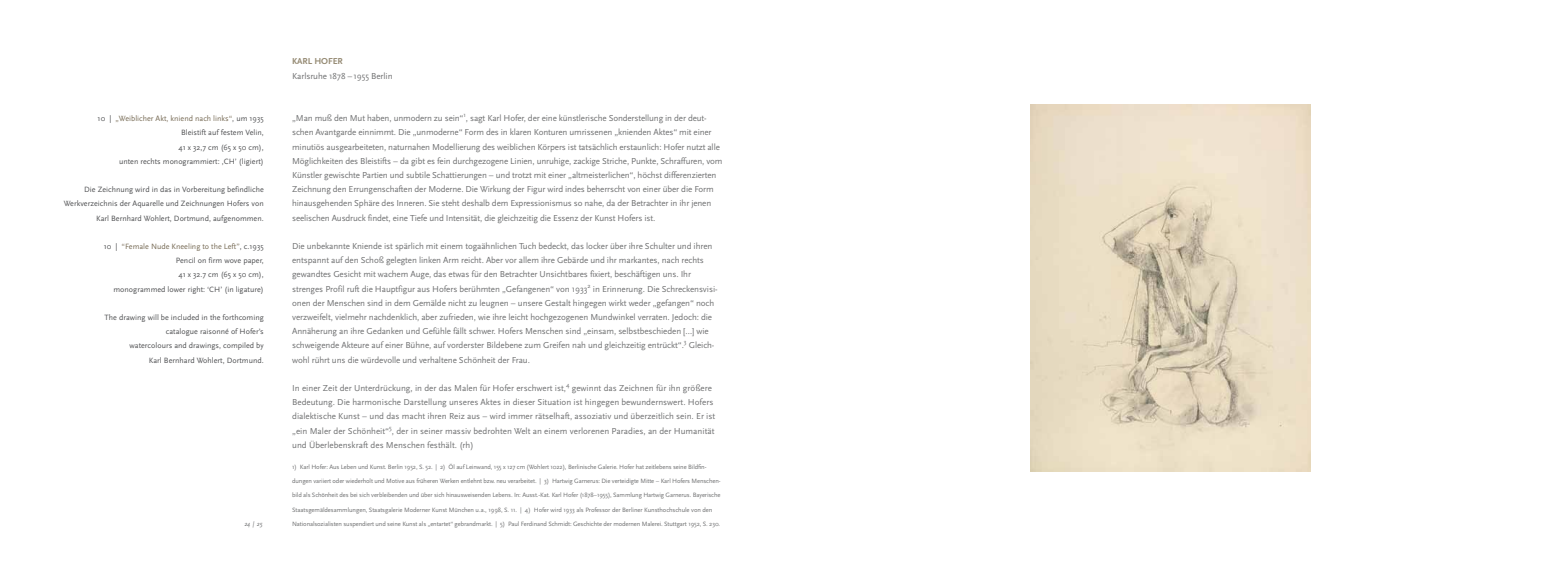
<style>
.page{position:relative;width:1560px;height:582px;background:#fff}
.page>*{position:absolute;margin:0;border:0;box-sizing:border-box;transform-origin:0 0}
.t1{font:9px/14.2px "Scala Sans";letter-spacing:-.01em;color:#707172}
.t2{font:700 9px "Scala Sans";letter-spacing:-.005em;color:#958a73}
.t3{font:8px/14.2px "Scala Sans";color:#505153;text-align:right}
.t4{font:6.5px/14.2px "Scala Sans";letter-spacing:-.02em;color:#707172}
.t5{font:italic 6.5px "Scala Sans";color:#707172}
.s1{color:#776b55}
</style>
<div class="page">
<img style="left:1030px;top:105px;width:280px;height:366px">
<p class="t3" style="left:98px;top:111px;width:168px">10 | <span class="s1">„Weiblicher Akt, kniend nach links“</span>, um 1935<br>Bleistift auf festem Velin,<br>41 x 32,7 cm (65 x 50 cm),<br>unten rechts monogrammiert: ‚CH’ (ligiert)</p>
<p class="t3" style="left:64px;top:182px;width:201px">Die Zeichnung wird in das in Vorbereitung befindliche<br>Werkverzeichnis der Aquarelle und Zeichnungen Hofers von<br>Karl Bernhard Wohlert, Dortmund, aufgenommen.</p>
<p class="t3" style="left:104px;top:239px;width:161px">10 | <span class="s1">“Female Nude Kneeling to the Left”</span>, c.1935<br>Pencil on firm wove paper,<br>41 x 32.7 cm (65 x 50 cm),<br>monogrammed lower right: ‘CH’ (in ligature)</p>
<p class="t3" style="left:105px;top:310px;width:161px">The drawing will be included in the forthcoming catalogue raisonné of Hofer’s<br>watercolours and drawings, compiled by<br>Karl Bernhard Wohlert, Dortmund.</p>
<p class="t5" style="left:244px;top:519px;width:19px">24 | 25</p>
<p class="t2" style="left:292px;top:57px;width:52px">KARL HOFER</p>
<p class="t1" style="left:292px;top:69px;width:102px">Karlsruhe 1878 – 1955 Berlin</p>
<p class="t1" style="left:292px;top:111px;width:432px">„Man muß den Mut haben, unmodern zu sein“<sup>1</sup>, sagt Karl Hofer, der eine künstlerische Sonderstellung in der deut&shy;schen Avantgarde einnimmt. Die „unmoderne“ Form des in klaren Konturen umrissenen „knienden Aktes“ mit einer minutiös ausgearbeiteten, naturnahen Modellierung des weiblichen Körpers ist tatsächlich erstaunlich: Hofer nutzt alle Möglichkeiten des Bleistifts – da gibt es fein durchgezogene Linien, unruhige, zackige Striche, Punkte, Schraffuren, vom Künstler gewischte Partien und subtile Schattierungen – und trotzt mit einer „altmeisterlichen“, höchst differenzierten Zeichnung den Errungenschaften der Moderne. Die Wirkung der Figur wird indes beherrscht von einer über die Form hinausgehenden Sphäre des Inneren. Sie steht deshalb dem Expressionismus so nahe, da der Betrachter in ihr jenen seelischen Ausdruck findet, eine Tiefe und Intensität, die gleichzeitig die Essenz der Kunst Hofers ist.</p>
<p class="t1" style="left:292px;top:239px;width:427px">Die unbekannte Kniende ist spärlich mit einem togaähnlichen Tuch bedeckt, das locker über ihre Schulter und ihren entspannt auf den Schoß gelegten linken Arm reicht. Aber vor allem ihre Gebärde und ihr markantes, nach rechts gewandtes Gesicht mit wachem Auge, das etwas für den Betrachter Unsichtbares fixiert, beschäftigen uns. Ihr strenges Profil ruft die Hauptfigur aus Hofers berühmten „Gefangenen“ von 1933<sup>2</sup> in Erinnerung. Die Schreckensvisi&shy;onen der Menschen sind in dem Gemälde nicht zu leugnen – unsere Gestalt hingegen wirkt weder „gefangen“ noch verzweifelt, vielmehr nachdenklich, aber zufrieden, wie ihre leicht hochgezogenen Mundwinkel verraten. Jedoch: die Annäherung an ihre Gedanken und Gefühle fällt schwer. Hofers Menschen sind „einsam, selbstbeschieden […] wie schweigende Akteure auf einer Bühne, auf vorderster Bildebene zum Greifen nah und gleichzeitig entrückt“.<sup>3</sup> Gleich&shy;wohl rührt uns die würdevolle und verhaltene Schönheit der Frau.</p>
<p class="t1" style="left:292px;top:380px;width:424px">In einer Zeit der Unterdrückung, in der das Malen für Hofer erschwert ist,<sup>4</sup> gewinnt das Zeichnen für ihn größere Bedeutung. Die harmonische Darstellung unseres Aktes in dieser Situation ist hingegen bewundernswert. Hofers dialektische Kunst – und das macht ihren Reiz aus – wird immer rätselhaft, assoziativ und überzeitlich sein. Er ist „ein Maler der Schönheit“<sup>5</sup>, der in seiner massiv bedrohten Welt an einem verlorenen Paradies, an der Humanität und Überlebenskraft des Menschen festhält. (rh)</p>
<p class="t4" style="left:292px;top:459px;width:430px">1) Karl Hofer: Aus Leben und Kunst. Berlin 1952, S. 52. | 2) Öl auf Leinwand, 155 x 127 cm (Wohlert 1022), Berlinische Galerie. Hofer hat zeitlebens seine Bildfin&shy;dungen variiert oder wiederholt und Motive aus früheren Werken entlehnt bzw. neu verarbeitet. | 3) Hartwig Garnerus: Die verteidigte Mitte – Karl Hofers Menschen&shy;bild als Schönheit des bei sich verbleibenden und über sich hinausweisenden Lebens. In: Ausst.-Kat. Karl Hofer (1878–1955), Sammlung Hartwig Garnerus. Bayerische Staatsgemäldesammlungen, Staatsgalerie Moderner Kunst München u.a., 1998, S. 11. | 4) Hofer wird 1933 als Professor der Berliner Kunsthochschule von den Nationalsozialisten suspendiert und seine Kunst als „entartet“ gebrandmarkt. | 5) Paul Ferdinand Schmidt: Geschichte der modernen Malerei. Stuttgart 1952, S. 230.</p>
</div>
